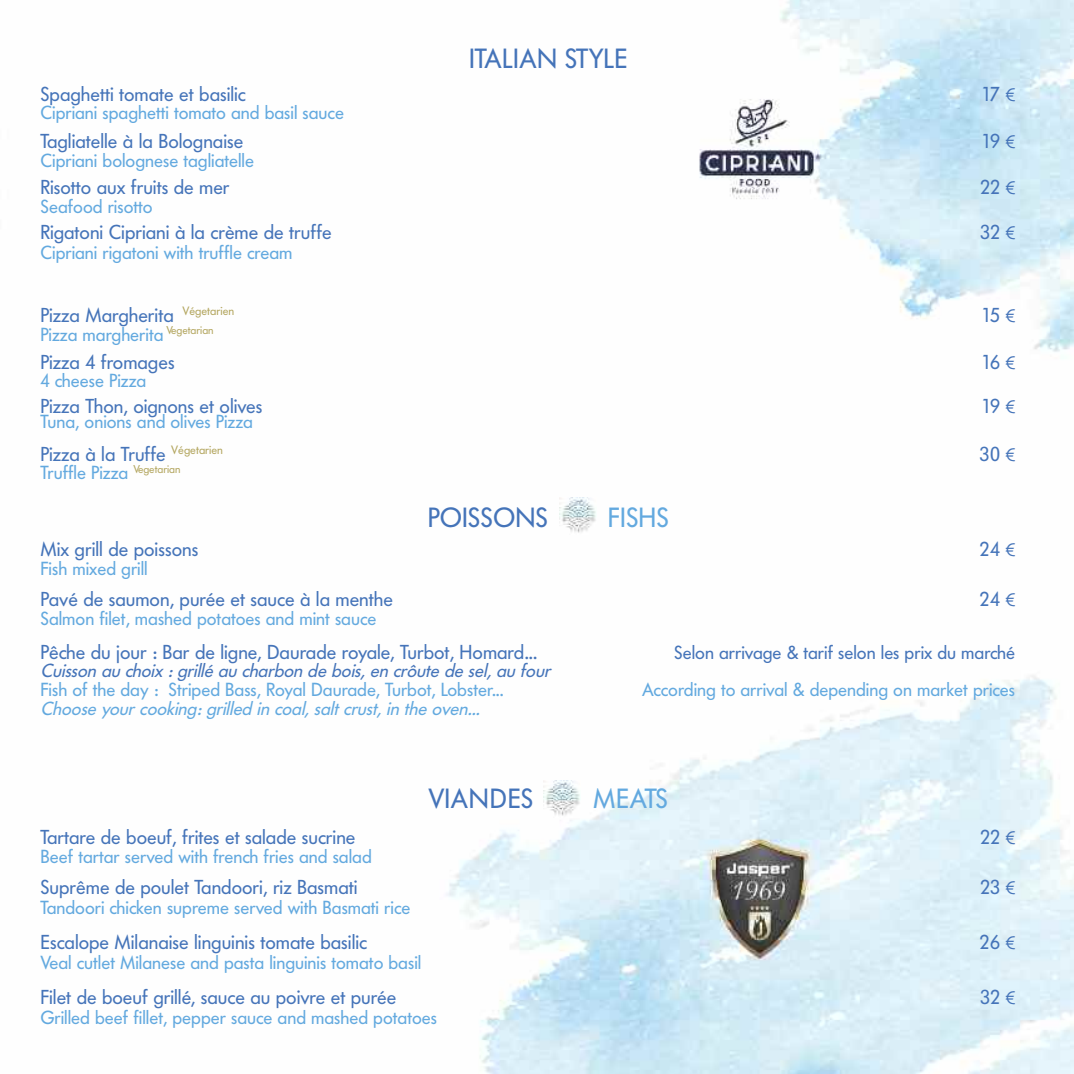
<style>
.page{position:relative;width:1074px;height:1074px;background:#fff}
.page>*{position:absolute;margin:0;border:0;box-sizing:border-box;transform-origin:0 0}
.t1{font:27.5px "Futura BQ";color:#4574b9}
.t2{font:27.5px "Futura BQ";color:#63a9df}
.t3{font:27.5px "Futura BQ";letter-spacing:.02em;color:#4574b9}
.t4{font:20px "Futura BQ";color:#4574b9}
.t5{font:18.75px "Futura BQ";color:#63a9df}
.t6{font:italic 18.75px "Futura BQ";color:#4574b9}
.t7{font:italic 18.75px "Futura BQ";color:#63a9df}
.t8{font:18.75px "Futura BQ";color:#4574b9}
.s1{font-family:"Century Gothic";font-size:17.5px}
</style>
<div class="page">
<img style="left:447px;top:0;width:627px;height:1074px">
<img style="left:559px;top:497px;width:38px;height:37px">
<img style="left:543px;top:780px;width:38px;height:37px">
<h1 class="t1" style="left:469px;top:43px;width:160px">ITALIAN STYLE</h1>
<p class="t4" style="left:40px;top:82px;width:207px">Spaghetti tomate et basilic</p>
<p class="t4" style="left:981px;top:82px;width:35px">17 <span class="s1">€</span></p>
<p class="t5" style="left:40px;top:102px;width:305px">Cipriani spaghetti tomato and basil sauce</p>
<p class="t4" style="left:40px;top:130px;width:204px">Tagliatelle à la Bolognaise</p>
<p class="t4" style="left:981px;top:130px;width:35px">19 <span class="s1">€</span></p>
<p class="t5" style="left:40px;top:150px;width:215px">Cipriani bolognese tagliatelle</p>
<p class="t4" style="left:40px;top:176px;width:191px">Risotto aux fruits de mer</p>
<p class="t4" style="left:980px;top:176px;width:37px">22 <span class="s1">€</span></p>
<p class="t5" style="left:40px;top:196px;width:114px">Seafood risotto</p>
<p class="t4" style="left:40px;top:221px;width:293px">Rigatoni Cipriani à la crème de truffe</p>
<p class="t4" style="left:980px;top:221px;width:37px">32 <span class="s1">€</span></p>
<p class="t5" style="left:40px;top:242px;width:253px">Cipriani rigatoni with truffle cream</p>
<p class="t4" style="left:40px;top:304px;width:195px">Pizza Margherita <sup>Végetarien</sup></p>
<p class="t4" style="left:981px;top:304px;width:35px">15 <span class="s1">€</span></p>
<p class="t5" style="left:40px;top:324px;width:175px">Pizza margherita <sup>Vegetarian</sup></p>
<p class="t4" style="left:40px;top:351px;width:136px">Pizza 4 fromages</p>
<p class="t4" style="left:981px;top:351px;width:35px">16 <span class="s1">€</span></p>
<p class="t5" style="left:40px;top:370px;width:107px">4 cheese Pizza</p>
<p class="t4" style="left:40px;top:395px;width:224px">Pizza Thon, oignons et olives</p>
<p class="t4" style="left:981px;top:395px;width:35px">19 <span class="s1">€</span></p>
<p class="t5" style="left:40px;top:411px;width:214px">Tuna, onions and olives Pizza</p>
<p class="t4" style="left:40px;top:442px;width:184px">Pizza à la Truffe <sup>Végetarien</sup></p>
<p class="t4" style="left:979px;top:442px;width:37px">30 <span class="s1">€</span></p>
<p class="t5" style="left:40px;top:462px;width:141px">Truffle Pizza <sup>Vegetarian</sup></p>
<h1 class="t1" style="left:428px;top:502px;width:122px">POISSONS</h1>
<h1 class="t2" style="left:607px;top:502px;width:63px">FISHS</h1>
<p class="t4" style="left:40px;top:538px;width:159px">Mix grill de poissons</p>
<p class="t4" style="left:979px;top:538px;width:37px">24 <span class="s1">€</span></p>
<p class="t5" style="left:40px;top:558px;width:109px">Fish mixed grill</p>
<p class="t4" style="left:40px;top:588px;width:354px">Pavé de saumon, purée et sauce à la menthe</p>
<p class="t4" style="left:979px;top:588px;width:37px">24 <span class="s1">€</span></p>
<p class="t5" style="left:40px;top:608px;width:337px">Salmon filet, mashed potatoes and mint sauce</p>
<p class="t4" style="left:40px;top:640px;width:498px">Pêche du jour : Bar de ligne, Daurade royale, Turbot, Homard...</p>
<p class="t8" style="left:674px;top:641px;width:342px">Selon arrivage &amp; tarif selon les prix du marché</p>
<p class="t6" style="left:40px;top:660px;width:516px">Cuisson au choix : grillé au charbon de bois, en crôute de sel, au four</p>
<p class="t5" style="left:40px;top:679px;width:465px">Fish of the day : Striped Bass, Royal Daurade, Turbot, Lobster...</p>
<p class="t5" style="left:642px;top:679px;width:374px">According to arrival &amp; depending on market prices</p>
<p class="t7" style="left:40px;top:698px;width:445px">Choose your cooking: grilled in coal, salt crust, in the oven...</p>
<h1 class="t3" style="left:428px;top:783px;width:106px">VIANDES</h1>
<h1 class="t2" style="left:593px;top:783px;width:77px">MEATS</h1>
<p class="t4" style="left:40px;top:826px;width:316px">Tartare de boeuf, frites et salade sucrine</p>
<p class="t4" style="left:980px;top:826px;width:37px">22 <span class="s1">€</span></p>
<p class="t5" style="left:40px;top:845px;width:333px">Beef tartar served with french fries and salad</p>
<p class="t4" style="left:40px;top:876px;width:319px">Suprême de poulet Tandoori, riz Basmati</p>
<p class="t4" style="left:980px;top:876px;width:37px">23 <span class="s1">€</span></p>
<p class="t5" style="left:40px;top:897px;width:371px">Tandoori chicken supreme served with Basmati rice</p>
<p class="t4" style="left:40px;top:931px;width:328px">Escalope Milanaise linguinis tomate basilic</p>
<p class="t4" style="left:979px;top:931px;width:37px">26 <span class="s1">€</span></p>
<p class="t5" style="left:40px;top:952px;width:382px">Veal cutlet Milanese and pasta linguinis tomato basil</p>
<p class="t4" style="left:40px;top:986px;width:357px">Filet de boeuf grillé, sauce au poivre et purée</p>
<p class="t4" style="left:980px;top:986px;width:37px">32 <span class="s1">€</span></p>
<p class="t5" style="left:40px;top:1007px;width:398px">Grilled beef fillet, pepper sauce and mashed potatoes</p>
</div>
